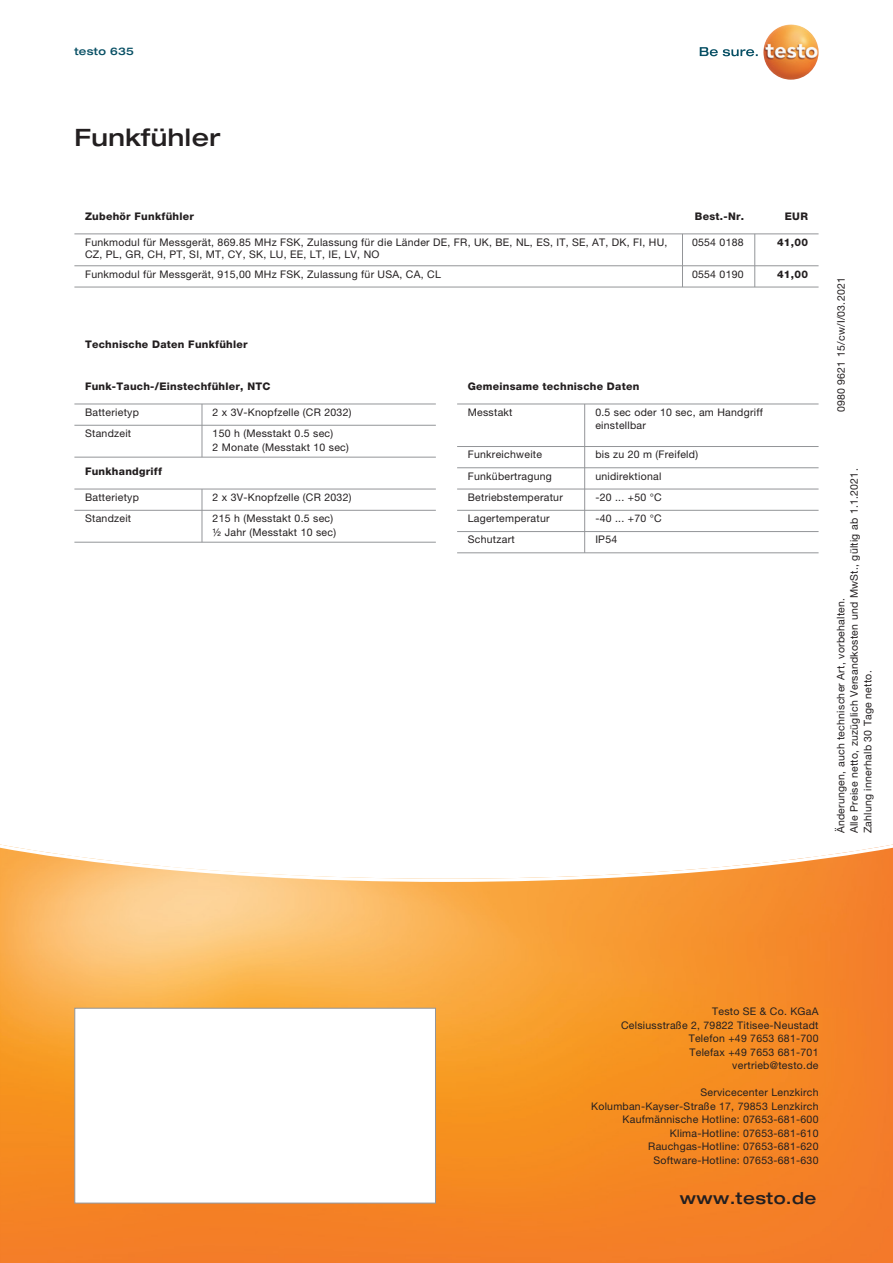
<style>
.page{position:relative;width:893px;height:1263px;background:#fff}
.page>*{position:absolute;margin:0;border:0;box-sizing:border-box;transform-origin:0 0}
.t1{font:500 expanded 24px "Helvetica Neue LTW1 G";letter-spacing:.025em;color:#231f20}
.t2{font:500 expanded 16.5px "Helvetica Neue LTW1 G";letter-spacing:.025em;color:#231f20}
.t3{font:10.5px/13.5px "Helvetica Neue LTW1 G";letter-spacing:.025em;color:#231f20}
.t4{font:800 10.5px "Helvetica Neue LTW1 G";letter-spacing:.025em;color:#231f20}
.t5{font:500 expanded 10.5px "Helvetica Neue LTW1 G";letter-spacing:.025em;color:#074f64}
.s1{color:#ee1d23}
</style>
<div class="page">
<svg style="left:0;top:844px;width:893px;height:419px;background:#f79e46"></svg>
<svg style="left:700px;top:47px;width:58px;height:9px"></svg>
<img style="left:763px;top:24px;width:56px;height:56px;border-radius:28px">
<div style="left:74px;top:1008px;width:362px;height:195px;background:#fff;border:1px solid #939598"></div>
<hr style="left:682px;top:234px;width:1px;height:32px;background:#939598">
<svg style="left:682px;top:266px;width:1px;height:21px"></svg>
<hr style="left:754px;top:234px;width:1px;height:32px;background:#939598">
<svg style="left:754px;top:266px;width:1px;height:21px"></svg>
<hr style="left:74px;top:233px;width:745px;height:1px;background:#939598">
<hr style="left:74px;top:265px;width:745px;height:1px;background:#939598">
<hr style="left:74px;top:287px;width:745px;height:1px;background:#939598">
<hr style="left:457px;top:404px;width:362px;height:1px;background:#939598">
<hr style="left:457px;top:446px;width:362px;height:1px;background:#939598">
<hr style="left:457px;top:467px;width:362px;height:1px;background:#939598">
<hr style="left:457px;top:489px;width:362px;height:1px;background:#939598">
<hr style="left:457px;top:510px;width:362px;height:1px;background:#939598">
<hr style="left:457px;top:531px;width:362px;height:1px;background:#939598">
<hr style="left:457px;top:552px;width:362px;height:1px;background:#939598">
<hr style="left:584px;top:404px;width:1px;height:149px;background:#939598">
<hr style="left:74px;top:404px;width:362px;height:1px;background:#939598">
<hr style="left:74px;top:425px;width:362px;height:1px;background:#939598">
<hr style="left:74px;top:457px;width:362px;height:1px;background:#939598">
<hr style="left:202px;top:404px;width:1px;height:53px;background:#939598">
<hr style="left:74px;top:489px;width:362px;height:1px;background:#939598">
<hr style="left:74px;top:510px;width:362px;height:1px;background:#939598">
<hr style="left:74px;top:542px;width:362px;height:1px;background:#939598">
<hr style="left:202px;top:489px;width:1px;height:53px;background:#939598">
<p class="t5" style="left:74px;top:44px;width:61px">testo 635</p>
<h1 class="t1" style="left:74px;top:122px;width:148px">Funkfühler</h1>
<p class="t4" style="left:85px;top:210px;width:110px">Zubehör Funkfühler</p>
<p class="t4" style="left:695px;top:210px;width:51px">Best.-Nr.</p>
<p class="t3" style="left:85px;top:236px;width:584px;line-height:12px">Funkmodul für Messgerät, 869.85 MHz FSK, Zulassung für die Länder DE, FR, UK, BE, NL, ES, IT, SE, AT, DK, FI, HU,<br>CZ, PL, GR, CH, PT, SI, MT, CY, SK, LU, EE, LT, IE, LV, NO</p>
<p class="t3" style="left:85px;top:267px;width:357px">Funkmodul für Messgerät, 915,00 MHz FSK, Zulassung für USA, CA, CL</p>
<p class="t3" style="left:692px;top:235px;width:53px">0554 0188</p>
<p class="t3" style="left:692px;top:267px;width:53px">0554 0190</p>
<p class="t4" style="left:785px;top:210px;width:25px">EUR</p>
<p class="t4" style="left:777px;top:236px;width:32px">41,00</p>
<p class="t4" style="left:777px;top:268px;width:32px">41,00</p>
<p class="t4" style="left:85px;top:338px;width:164px">Technische Daten Funkfühler</p>
<p class="t4" style="left:85px;top:380px;width:187px">Funk-Tauch-/Einstechfühler, NTC</p>
<p class="t3" style="left:85px;top:405px;width:55px">Batterietyp</p>
<p class="t3" style="left:213px;top:405px;width:140px">2 x 3V-Knopfzelle (CR 2032)</p>
<p class="t3" style="left:85px;top:426px;width:48px">Standzeit</p>
<p class="t3" style="left:213px;top:426px;width:138px">150 h (Messtakt 0.5 sec)<br>2 Monate (Messtakt 10 sec)</p>
<p class="t4" style="left:85px;top:465px;width:78px">Funkhandgriff</p>
<p class="t3" style="left:85px;top:490px;width:55px">Batterietyp</p>
<p class="t3" style="left:213px;top:490px;width:140px">2 x 3V-Knopfzelle (CR 2032)</p>
<p class="t3" style="left:85px;top:511px;width:48px">Standzeit</p>
<p class="t3" style="left:213px;top:511px;width:125px">215 h (Messtakt 0.5 sec) ½ Jahr (Messtakt 10 sec)</p>
<p class="t4" style="left:468px;top:380px;width:173px">Gemeinsame technische Daten</p>
<p class="t3" style="left:468px;top:405px;width:46px">Messtakt</p>
<p class="t3" style="left:595px;top:405px;width:169px">0.5 sec oder 10 sec, am Handgriff einstellbar</p>
<p class="t3" style="left:468px;top:448px;width:76px">Funkreichweite</p>
<p class="t3" style="left:595px;top:448px;width:104px">bis zu 20 m (Freifeld)</p>
<p class="t3" style="left:468px;top:469px;width:86px">Funkübertragung</p>
<p class="t3" style="left:595px;top:469px;width:68px">unidirektional</p>
<p class="t3" style="left:468px;top:490px;width:97px">Betriebstemperatur</p>
<p class="t3" style="left:595px;top:490px;width:68px">-20 ... +50 °C</p>
<p class="t3" style="left:468px;top:511px;width:83px">Lagertemperatur</p>
<p class="t3" style="left:595px;top:511px;width:68px">-40 ... +70 °C</p>
<p class="t3" style="left:468px;top:533px;width:49px">Schutzart</p>
<p class="t3" style="left:595px;top:533px;width:23px">IP54</p>
<p class="t3" style="left:834px;top:385px;width:111px;rotate:-90deg"><span class="s1">XXX</span>3 15/cw/I/01.2018</p>
<p class="t3" style="left:834px;top:412px;width:137px;rotate:-90deg">0980 9621 15/cw/I/03.2021</p>
<p class="t3" style="left:834px;top:367px;width:76px;rotate:-90deg">4/cw I/03.2021</p>
<p class="t3" style="left:834px;top:412px;width:7px;rotate:-90deg">1</p>
<p class="t3" style="left:847px;top:833px;width:366px;rotate:-90deg">Alle Preise netto, zuzüglich Versandkosten und MwSt., gültig ab 1.1.2021.<br>Zahlung innerhalb 30 Tage netto.</p>
<p class="t3" style="left:834px;top:833px;width:237px;rotate:-90deg">Änderungen, auch technischer Art, vorbehalten.</p>
<p class="t3" style="left:621px;top:1005px;width:199px;text-align:right">Testo SE &amp; Co. KGaA<br>Celsiusstraße 2, 79822 Titisee-Neustadt<br>Telefon +49 7653 681-700<br>Telefax +49 7653 681-701 vertrieb@testo.de</p>
<p class="t3" style="left:591px;top:1086px;width:229px;text-align:right">Servicecenter Lenzkirch Kolumban-Kayser-Straße 17, 79853 Lenzkirch Kaufmännische Hotline: 07653-681-600<br>Klima-Hotline: 07653-681-610<br>Rauchgas-Hotline: 07653-681-620<br>Software-Hotline: 07653-681-630</p>
<h2 class="t2" style="left:680px;top:1187px;width:138px">www.testo.de</h2>
</div>
